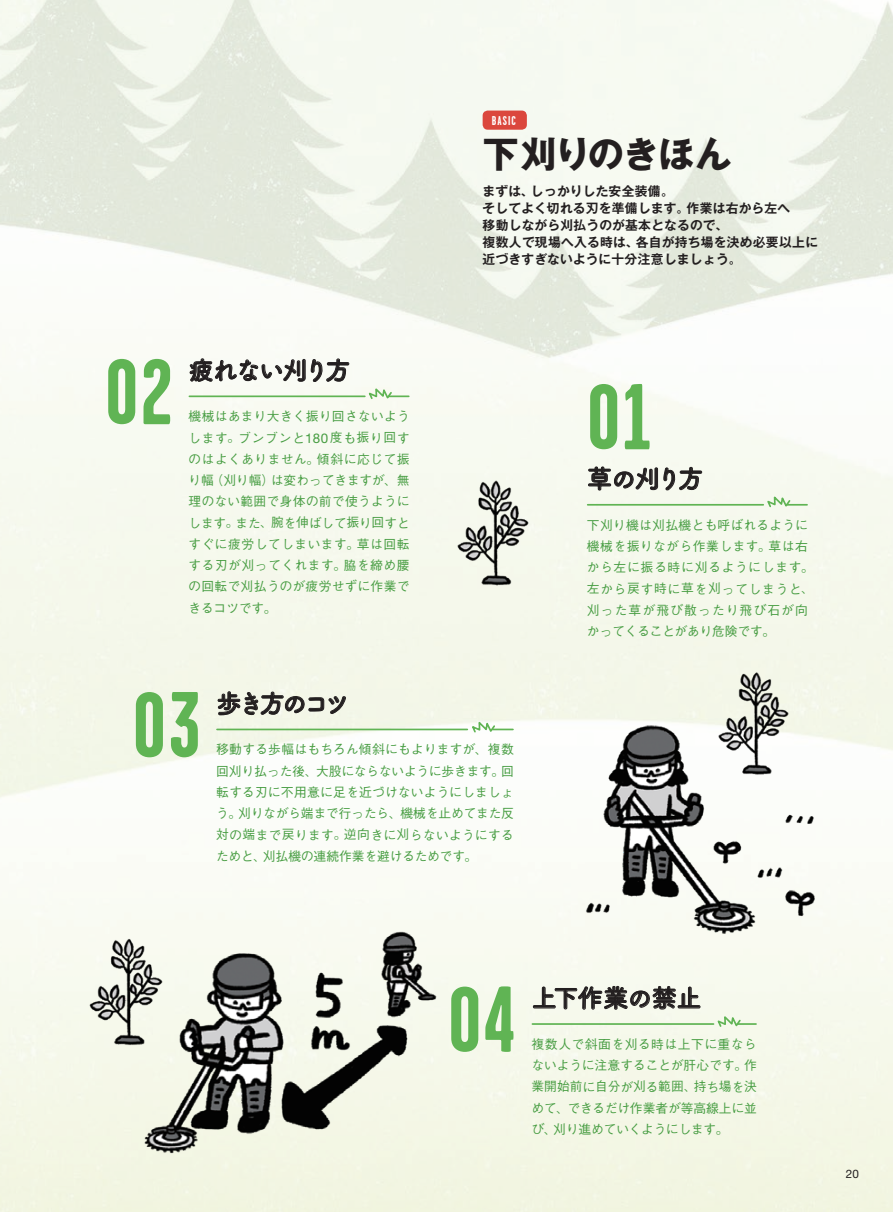
<style>
.page{position:relative;width:893px;height:1212px;background:#fff}
.page>*{position:absolute;margin:0;border:0;box-sizing:border-box;transform-origin:0 0}
.t1{font:700 93.3px "Garage Gothic";letter-spacing:.03em;color:#60b454}
.t2{font:700 36.15px "Gothic MB101 Pro";letter-spacing:-.025em;color:#231f20}
.t3{font:700 25.5px "Tsuku A Rd Gothic";letter-spacing:-.09em;color:#231f20}
.t4{font:700 25.5px "Tsuku A Rd Gothic";letter-spacing:-.045em;color:#231f20}
.t5{font:500 13.2px/21.3px "Gothic BBB Pro";letter-spacing:-.02em;color:#479d42;text-align:right}
.t6{font:500 13.2px/21.3px "Gothic BBB Pro";letter-spacing:.015em;color:#479d42}
.t7{font:500 13.2px/21.3px "Gothic BBB Pro";letter-spacing:-.05em;color:#479d42;text-align:center}
.t8{font:500 13.2px/21.3px "Gothic BBB Pro";letter-spacing:.005em;color:#479d42}
.t9{font:500 13.2px "Gothic BBB Pro";letter-spacing:-.04em;color:#479d42}
.t10{font:500 13.2px "Gothic BBB Pro";color:#479d42}
.t11{font:500 12.75px/21.3px "Gothic BBB Pro";color:#479d42;text-align:right}
.t12{font:700 12.75px/17px "Gothic MB101 Pro De";letter-spacing:.01em;color:#231f20}
.t13{font:700 12.75px "Gothic MB101 Pro De";letter-spacing:.03em;color:#231f20}
.t14{font:700 12.75px "Garage Gothic";letter-spacing:.075em;color:#fff}
.t15{font:11.7px "Helvetica Neue";color:#231f20}
.s1{font-size:12.75px}
.s2{font-family:"Helvetica Neue";font-weight:400;font-size:13.35px}
.s3{font-size:13.2px}
</style>
<div class="page">
<img style="left:0;top:0;width:893px;height:1212px">
<img style="left:563px;top:724px;width:280px;height:210px">
<img style="left:83px;top:927px;width:55px;height:130px">
<img style="left:138px;top:927px;width:305px;height:229px">
<img style="left:712px;top:661px;width:83px;height:125px">
<svg style="left:588px;top:467px;width:70px;height:23px"></svg>
<svg style="left:664px;top:467px;width:38px;height:24px"></svg>
<svg style="left:533px;top:986px;width:167px;height:23px;background:#babbb3"></svg>
<svg style="left:190px;top:356px;width:115px;height:26px"></svg>
<svg style="left:311px;top:359px;width:38px;height:23px"></svg>
<div style="left:483px;top:111px;width:43px;height:18px;background:#db473d;border-radius:4px"></div>
<div style="left:483px;top:111px;width:44px;height:19px;border:2px solid #db473d;border-radius:4px"></div>
<hr style="left:588px;top:504px;width:175px;height:2px;background:#60b454">
<hr style="left:189px;top:395px;width:176px;height:2px;background:#60b454">
<svg style="left:765px;top:493px;width:27px;height:16px"></svg>
<hr style="left:787px;top:504px;width:20px;height:2px;background:#60b454">
<svg style="left:366px;top:385px;width:27px;height:16px"></svg>
<hr style="left:389px;top:395px;width:20px;height:2px;background:#60b454">
<svg style="left:218px;top:691px;width:128px;height:25px;background:#c5c7bc"></svg>
<hr style="left:217px;top:729px;width:250px;height:1px;background:#60b454">
<svg style="left:469px;top:718px;width:44px;height:16px"></svg>
<hr style="left:532px;top:1023px;width:181px;height:2px;background:#60b454">
<svg style="left:715px;top:1012px;width:41px;height:17px"></svg>
<img style="left:451px;top:470px;width:85px;height:127px">
<p class="t14" style="left:492px;top:112px;width:25px">BASIC</p>
<h2 class="t2" style="left:483px;top:124px;width:250px">下刈りのきほん</h2>
<p class="t13" style="left:531px;top:181px;width:144px">しっかりした安全装備。</p>
<p class="t12" style="left:483px;top:181px;width:53px">まずは、</p>
<h1 class="t1" style="left:105px;top:335px;width:69px">02</h1>
<h3 class="t3" style="left:189px;top:350px;width:164px">疲れない刈り方</h3>
<p class="t5" style="left:189px;top:404px;width:223px"><span class="s1">機械</span>はあまり<span class="s1">大</span>きく<span class="s1">振</span>り<span class="s1">回</span>さないようブンブンと<span class="s2">180</span><span class="s1">度</span>も<span class="s1">振</span>り<span class="s1">回</span>す</p>
<p class="t5" style="left:188px;top:425px;width:53px">します<span class="s1">。</span></p>
<p class="t11" style="left:317px;top:447px;width:94px">傾斜<span class="s3">に</span>応<span class="s3">じて</span>振</p>
<p class="t8" style="left:271px;top:447px;width:140px;text-indent:-83px">のはよくありません<span class="s1">。<br></span>は<span class="s1">変</span>わってきますが<span class="s1">、無</span></p>
<p class="t11" style="left:211px;top:468px;width:65px">（刈<span class="s3">り</span>幅）</p>
<p class="t5" style="left:188px;top:468px;width:27px">り<span class="s1">幅</span></p>
<p class="t5" style="left:189px;top:489px;width:223px"><span class="s1">理</span>のない<span class="s1">範囲</span>で<span class="s1">身体</span>の<span class="s1">前</span>で<span class="s1">使</span>うように</p>
<p class="t5" style="left:235px;top:510px;width:176px">また<span class="s1">、腕</span>を<span class="s1">伸</span>ばして<span class="s1">振</span>り<span class="s1">回</span>すと</p>
<p class="t5" style="left:188px;top:510px;width:52px">します<span class="s1">。</span></p>
<p class="t10" style="left:188px;top:533px;width:172px">すぐに<span class="s1">疲労</span>してしまいます<span class="s1">。</span></p>
<p class="t11" style="left:344px;top:553px;width:67px">脇<span class="s3">を</span>締<span class="s3">め</span>腰</p>
<p class="t11" style="left:357px;top:532px;width:54px">草<span class="s3">は</span>回転</p>
<p class="t5" style="left:188px;top:553px;width:223px;text-align:left">する<span class="s1">刃</span>が<span class="s1">刈</span>ってくれます<span class="s1">。<br></span>の<span class="s1">回転</span>で<span class="s1">刈払</span>うのが<span class="s1">疲労</span>せずに<span class="s1">作業</span>できるコツです<span class="s1">。</span></p>
<p class="t12" style="left:483px;top:198px;width:208px">そしてよく切れる刃を準備します。</p>
<p class="t12" style="left:483px;top:215px;width:247px">移動しながら刈払うのが基本となるので、</p>
<p class="t13" style="left:636px;top:232px;width:184px">各自が持ち場を決め必要以上に</p>
<p class="t13" style="left:686px;top:198px;width:105px">作業は右から左へ</p>
<p class="t12" style="left:483px;top:232px;width:260px">複数人で現場へ入る時は、<br>近づきすぎないように十分注意しましょう。</p>
<h1 class="t1" style="left:587px;top:360px;width:66px">01</h1>
<h3 class="t3" style="left:587px;top:459px;width:118px">草の刈り方</h3>
<p class="t5" style="left:587px;top:512px;width:223px"><span class="s1">下刈</span>り<span class="s1">機</span>は<span class="s1">刈払機</span>とも<span class="s1">呼</span>ばれるように</p>
<p class="t11" style="left:769px;top:534px;width:41px">草<span class="s3">は</span>右</p>
<p class="t6" style="left:587px;top:534px;width:229px"><span class="s1">機械</span>を<span class="s1">振</span>りながら<span class="s1">作業</span>します<span class="s1">。<br></span>から<span class="s1">左</span>に<span class="s1">振</span>る<span class="s1">時</span>に<span class="s1">刈</span>るようにします<span class="s1">。左</span>から<span class="s1">戻</span>す<span class="s1">時</span>に<span class="s1">草</span>を<span class="s1">刈</span>ってしまうと<span class="s1">、刈</span>った<span class="s1">草</span>が<span class="s1">飛</span>び<span class="s1">散</span>ったり<span class="s1">飛</span>び<span class="s1">石</span>が<span class="s1">向</span>かってくることがあり<span class="s1">危険</span>です<span class="s1">。</span></p>
<h1 class="t1" style="left:133px;top:668px;width:69px">03</h1>
<h3 class="t3" style="left:216px;top:683px;width:135px">歩き方のコツ</h3>
<p class="t5" style="left:216px;top:737px;width:299px"><span class="s1">移動</span>する<span class="s1">歩幅</span>はもちろん<span class="s1">傾斜</span>にもよりますが<span class="s1">、複数</span></p>
<p class="t11" style="left:501px;top:758px;width:14px">回</p>
<p class="t7" style="left:216px;top:758px;width:290px"><span class="s1">回刈</span>り<span class="s1">払</span>った<span class="s1">後、大股</span>にならないように<span class="s1">歩</span>きます<span class="s1">。</span></p>
<p class="t5" style="left:216px;top:780px;width:299px"><span class="s1">転</span>する<span class="s1">刃</span>に<span class="s1">不用意</span>に<span class="s1">足</span>を<span class="s1">近</span>づけないようにしましょ</p>
<p class="t7" style="left:238px;top:801px;width:277px"><span class="s1">刈</span>りながら<span class="s1">端</span>まで<span class="s1">行</span>ったら<span class="s1">、機械</span>を<span class="s1">止</span>めてまた<span class="s1">反</span></p>
<p class="t5" style="left:216px;top:801px;width:27px">う<span class="s1">。</span></p>
<p class="t5" style="left:344px;top:822px;width:172px"><span class="s1">逆向</span>きに<span class="s1">刈</span>らないようにする</p>
<p class="t5" style="left:216px;top:822px;width:132px"><span class="s1">対</span>の<span class="s1">端</span>まで<span class="s1">戻</span>ります<span class="s1">。</span></p>
<p class="t11" style="left:263px;top:843px;width:216px">刈払機<span class="s3">の</span>連続作業<span class="s3">を</span>避<span class="s3">けるためです</span>。</p>
<p class="t5" style="left:216px;top:843px;width:52px">ためと<span class="s1">、</span></p>
<h1 class="t1" style="left:448px;top:962px;width:68px">04</h1>
<h3 class="t4" style="left:531px;top:978px;width:172px">上下作業の禁止</h3>
<p class="t11" style="left:531px;top:1032px;width:227px">複数人<span class="s3">で</span>斜面<span class="s3">を</span>刈<span class="s3">る</span>時<span class="s3">は</span>上下<span class="s3">に</span>重<span class="s3">なら</span>作</p>
<p class="t9" style="left:531px;top:1055px;width:217px">ないように<span class="s1">注意</span>することが<span class="s1">肝心</span>です<span class="s1">。</span></p>
<p class="t11" style="left:694px;top:1074px;width:65px">持<span class="s3">ち</span>場<span class="s3">を</span>決</p>
<p class="t11" style="left:531px;top:1074px;width:166px">業開始前<span class="s3">に</span>自分<span class="s3">が</span>刈<span class="s3">る</span>範囲、</p>
<p class="t7" style="left:531px;top:1095px;width:227px">めて<span class="s1">、</span>できるだけ<span class="s1">作業者</span>が<span class="s1">等高線上</span>に<span class="s1">並刈</span>り<span class="s1">進</span>めていくようにします<span class="s1">。</span></p>
<p class="t5" style="left:531px;top:1117px;width:27px">び<span class="s1">、</span></p>
<p class="t15" style="left:846px;top:1167px;width:15px">20</p>
</div>
